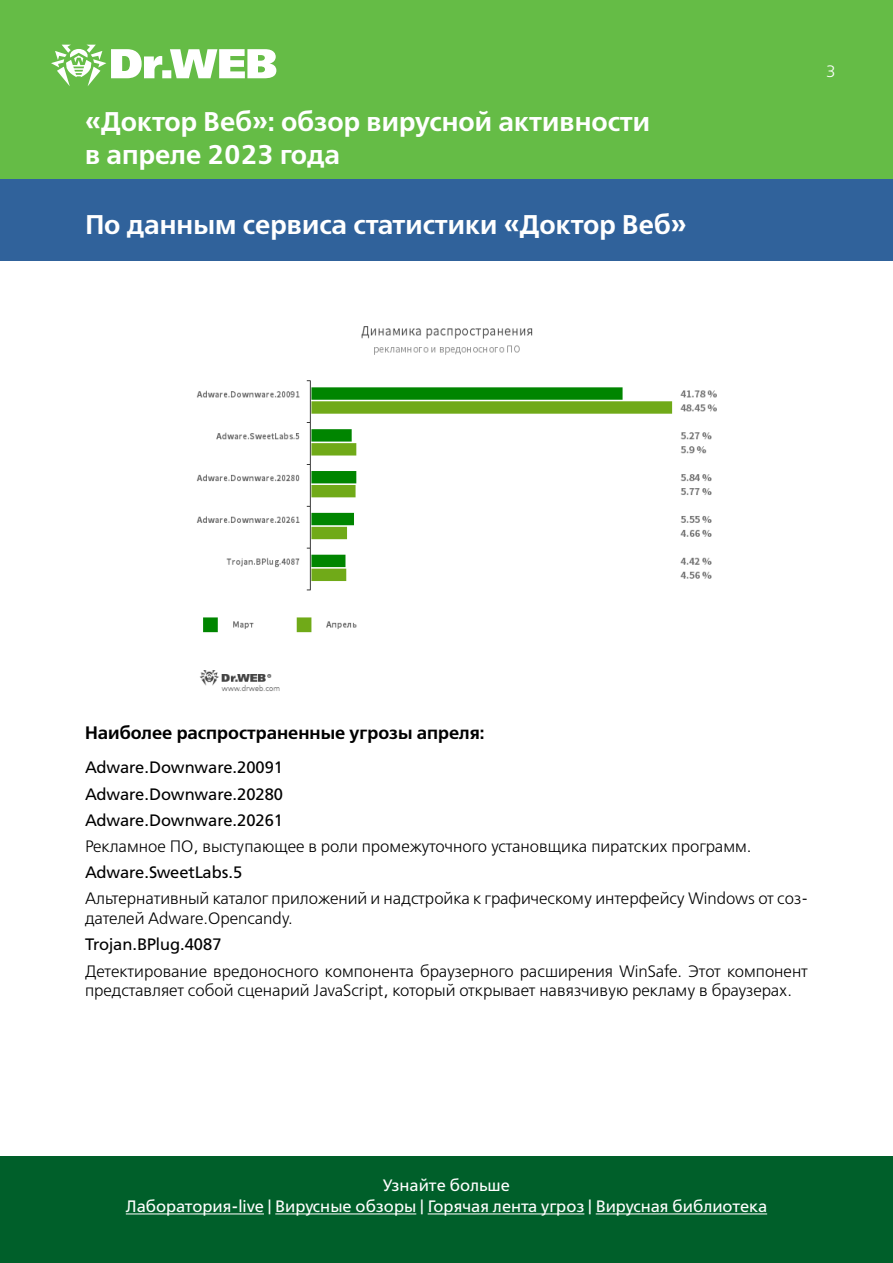
<style>
.page{position:relative;width:893px;height:1263px;background:#fff}
.page>*{position:absolute;margin:0;border:0;box-sizing:border-box;transform-origin:0 0}
.t1{font:600 27px/32.4px "Free Set";color:#fff}
.t2{font:600 18px "Free Set";color:#000}
.t3{font:300 16.5px/19.8px "Free Set";color:#000}
.t4{font:16.5px/26.2px "Free Set";color:#000;text-align:justify}
.t5{font:16.5px/21.6px "Free Set";color:#fff;text-align:center}
.t6{font:300 16.5px "Free Set";color:#fff}
</style>
<div class="page">
<div style="left:0;top:0;width:893px;height:179px;background:#65bc46"></div>
<div style="left:0;top:1157px;width:893px;height:106px;background:#005f2a"></div>
<hr style="left:126px;top:1213px;width:138px;height:1px;background:#fff">
<hr style="left:275px;top:1213px;width:141px;height:1px;background:#fff">
<hr style="left:428px;top:1213px;width:156px;height:1px;background:#fff">
<hr style="left:596px;top:1213px;width:171px;height:1px;background:#fff">
<svg style="left:51px;top:45px;width:225px;height:41px"></svg>
<div style="left:0;top:179px;width:893px;height:81px;background:#30629b"></div>
<img style="left:196px;top:326px;width:520px;height:365px">
<h1 class="t1" style="left:85px;top:105px;width:567px">«Доктор Веб»: обзор вирусной активности в апреле 2023 года</h1>
<h1 class="t1" style="left:85px;top:207px;width:603px">По данным сервиса статистики «Доктор Веб»</h1>
<p class="t6" style="left:826px;top:61px;width:12px">3</p>
<p class="t2" style="left:85px;top:721px;width:401px">Наиболее распространенные угрозы апреля:</p>
<p class="t4" style="left:85px;top:754px;width:199px">Adware.Downware.20091<br>Adware.Downware.20280<br>Adware.Downware.20261</p>
<p class="t3" style="left:85px;top:836px;width:668px">Рекламное ПО, выступающее в роли промежуточного установщика пиратских программ.</p>
<p class="t4" style="left:85px;top:859px;width:159px">Adware.SweetLabs.5</p>
<p class="t3" style="left:85px;top:888px;width:724px">Альтернативный каталог приложений и надстройка к графическому интерфейсу Windows от соз&shy;дателей Adware.Opencandy.</p>
<p class="t4" style="left:85px;top:931px;width:138px">Trojan.BPlug.4087</p>
<p class="t3" style="left:85px;top:961px;width:724px">Детектирование вредоносного компонента браузерного расширения WinSafe. Этот компонент представляет собой сценарий JavaScript, который открывает навязчивую рекламу в браузерах.</p>
<p class="t5" style="left:126px;top:1174px;width:643px">Узнайте больше<br>Лаборатория-live | Вирусные обзоры | Горячая лента угроз | Вирусная библиотека</p>
</div>
